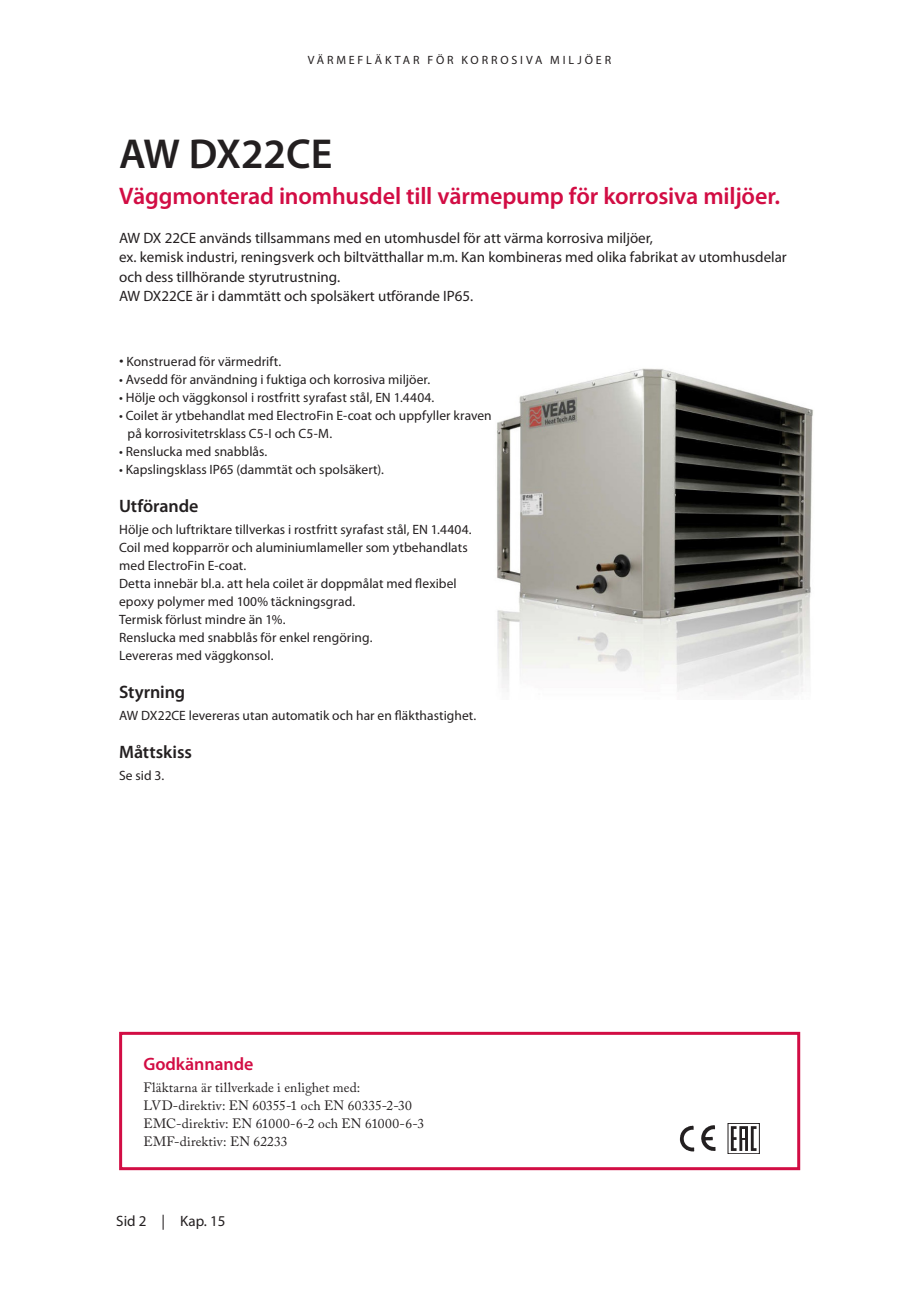
<style>
.page{position:relative;width:919px;height:1289px;background:#fff}
.page>*{position:absolute;margin:0;border:0;box-sizing:border-box;transform-origin:0 0}
.Mell2_-_Röd{font:600 42px "Myriad Pro";color:#231f20}
.Mell2_-_Röd-2{font:600 24px "Myriad Pro";letter-spacing:-.01em;color:#d20d44}
.Mell_-_Svart{font:600 18px "Myriad Pro";letter-spacing:-.005em;color:#231f20}
.Mell_-_Röd{font:600 18px "Myriad Pro";letter-spacing:-.005em;color:#d20d44}
.Ingress{font:15px/19.5px "Myriad Pro";color:#231f20}
.bröd{font:13.5px/18px "Myriad Pro";letter-spacing:.005em;color:#231f20}
.Punktlista{font:13.5px/18px "Myriad Pro";letter-spacing:.005em;color:#231f20}
.bröd-2{font:13.5px "Adobe Caslon Pro";letter-spacing:.01em;color:#231f20}
.TOP{font:12px "Myriad Pro";letter-spacing:.24em;color:#231f20}
.s1{font-family:"Adobe Caslon Pro"}
</style>
<div class="page">
<img style="left:497px;top:368px;width:316px;height:328px">
<img style="left:679px;top:1125px;width:37px;height:27px">
<svg style="left:730px;top:1126px;width:26px;height:24px"></svg>
<div style="left:119px;top:1031px;width:681px;height:139px;border:3px solid #d20d44"></div>
<p class="TOP" style="left:308px;top:53px;width:305px">VÄRMEFLÄKTAR FÖR KORROSIVA MILJÖER</p>
<p class="Mell2_-_Röd" style="left:119px;top:127px;width:215px">AW DX22CE</p>
<p class="Mell2_-_Röd-2" style="left:119px;top:181px;width:662px">Väggmonterad inomhusdel till värmepump för korrosiva miljöer.</p>
<p class="Ingress" style="left:119px;top:228px;width:535px">AW DX 22CE används tillsammans med en utomhusdel för att värma korrosiva miljöer,</p>
<p class="Ingress" style="left:119px;top:247px;width:669px">ex. kemisk industri, reningsverk och biltvätthallar m.m. Kan kombineras med olika fabrikat av utomhusdelar och dess tillhörande styrutrustning.</p>
<p class="Ingress" style="left:119px;top:286px;width:356px">AW DX22CE är i dammtätt och spolsäkert utförande IP65.</p>
<p class="Punktlista" style="left:119px;top:352px;width:164px"><span class="s1">•</span> Konstruerad för värmedrift.</p>
<p class="Punktlista" style="left:119px;top:370px;width:312px">• Avsedd för användning i fuktiga och korrosiva miljöer.</p>
<p class="Punktlista" style="left:119px;top:388px;width:317px">• Hölje och väggkonsol i rostfritt syrafast stål, EN 1.4404.</p>
<p class="Punktlista" style="left:128px;top:406px;width:365px;text-indent:-9px">• Coilet är ytbehandlat med ElectroFin E-coat och uppfyller kraven på korrosivitetrsklass C5-I och C5-M.</p>
<p class="Punktlista" style="left:119px;top:442px;width:150px">• Renslucka med snabblås.</p>
<p class="Punktlista" style="left:119px;top:460px;width:266px">• Kapslingsklass IP65 (dammtät och spolsäkert).</p>
<p class="Mell_-_Svart" style="left:119px;top:494px;width:81px">Utförande</p>
<p class="bröd" style="left:119px;top:520px;width:354px">Hölje och luftriktare tillverkas i rostfritt syrafast stål, EN 1.4404.<br>Coil med kopparrör och aluminiumlameller som ytbehandlats med ElectroFin E-coat.</p>
<p class="bröd" style="left:119px;top:574px;width:339px">Detta innebär bl.a. att hela coilet är doppmålat med flexibel epoxy polymer med 100% täckningsgrad.<br>Termisk förlust mindre än 1%.</p>
<p class="bröd" style="left:119px;top:628px;width:255px">Renslucka med snabblås för enkel rengöring.</p>
<p class="bröd" style="left:119px;top:646px;width:156px">Levereras med väggkonsol.</p>
<p class="Mell_-_Svart" style="left:119px;top:680px;width:68px">Styrning</p>
<p class="bröd" style="left:119px;top:706px;width:358px">AW DX22CE levereras utan automatik och har en fläkthastighet.</p>
<p class="Mell_-_Svart" style="left:119px;top:740px;width:74px">Måttskiss</p>
<p class="bröd" style="left:119px;top:766px;width:47px">Se sid 3.</p>
<p class="Mell_-_Röd" style="left:143px;top:1052px;width:111px">Godkännande</p>
<p class="bröd-2" style="left:143px;top:1079px;width:218px">Fläktarna är tillverkade i enlighet med:</p>
<p class="bröd-2" style="left:143px;top:1097px;width:270px">LVD-direktiv: EN 60355-1 och EN 60335-2-30</p>
<p class="bröd-2" style="left:143px;top:1115px;width:282px">EMC-direktiv: EN 61000-6-2 och EN 61000-6-3</p>
<p class="bröd-2" style="left:143px;top:1133px;width:146px">EMF-direktiv: EN 62233</p>
<p class="Ingress" style="left:116px;top:1210px;width:111px">Sid 2 | Kap. 15</p>
</div>
